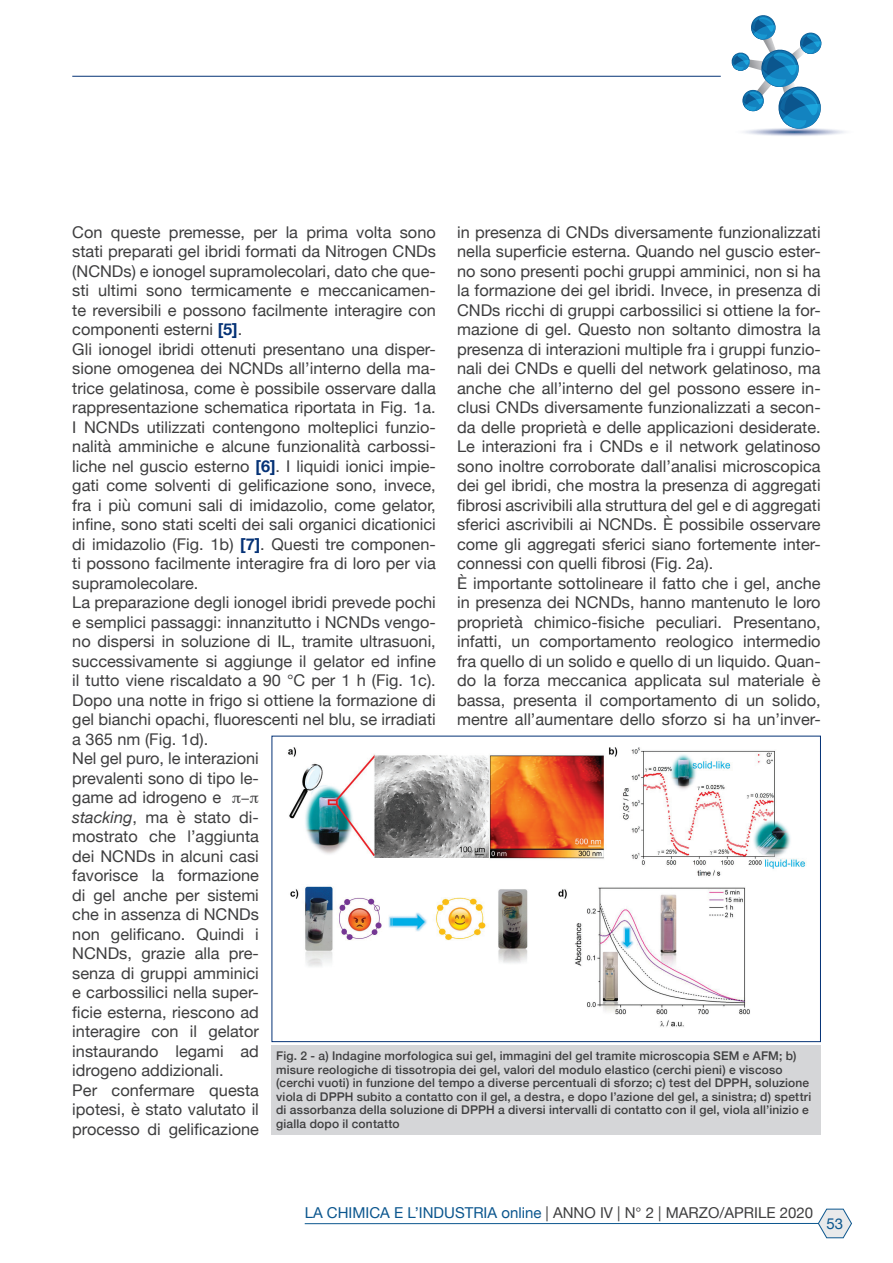
<style>
.page{position:relative;width:893px;height:1263px;background:#fff}
.page>*{position:absolute;margin:0;border:0;box-sizing:border-box;transform-origin:0 0}
.t1{font:16.2px/19.5px "Helvetica Neue";color:#3e3e3f;text-align:justify}
.t2{font:15px "Helvetica Neue";color:#3e3e3f}
.t3{font:15px "Helvetica Neue";color:#0b568e}
.Dida{font:500 12px/13.5px "Helvetica Neue";letter-spacing:.015em;color:#3e3e3f}
.s1{font-weight:700;color:#053276}
.s2{font-style:italic}
.s3{color:#0b568e}
</style>
<div class="page">
<hr style="left:72px;top:76px;width:649px;height:1px;background:#053276">
<svg style="left:731px;top:15px;width:114px;height:121px"></svg>
<svg style="left:818px;top:1209px;width:34px;height:29px"></svg>
<hr style="left:305px;top:1223px;width:513px;height:1px;background:#0b568e">
<img style="left:288px;top:747px;width:518px;height:280px">
<div style="left:272px;top:736px;width:549px;height:306px;border:1px solid #053276"></div>
<div style="left:272px;top:1045px;width:549px;height:89px;background:#d5d6d8"></div>
<p class="t1" style="left:72px;top:223px;width:365px">Con queste premesse, per la prima volta sono stati preparati gel ibridi formati da Nitrogen CNDs (NCNDs) e ionogel supramolecolari, dato che que&shy;sti ultimi sono termicamente e meccanicamen&shy;te reversibili e possono facilmente interagire con componenti esterni <span class="s1">[5]</span>.</p>
<p class="t1" style="left:72px;top:340px;width:365px">Gli ionogel ibridi ottenuti presentano una disper&shy;sione omogenea dei NCNDs all’interno della ma&shy;trice gelatinosa, come è possibile osservare dalla rappresentazione schematica riportata in Fig. 1a.<br>I NCNDs utilizzati contengono molteplici funzio&shy;nalità amminiche e alcune funzionalità carbossi&shy;liche nel guscio esterno <span class="s1">[6]</span>. I liquidi ionici impie&shy;gati come solventi di gelificazione sono, invece, fra i più comuni sali di imidazolio, come gelator, infine, sono stati scelti dei sali organici dicationici di imidazolio (Fig. 1b) <span class="s1">[7]</span>. Questi tre componen&shy;ti possono facilmente interagire fra di loro per via supramolecolare.</p>
<p class="t1" style="left:72px;top:594px;width:365px">La preparazione degli ionogel ibridi prevede pochi e semplici passaggi: innanzitutto i NCNDs vengo&shy;no dispersi in soluzione di IL, tramite ultrasuoni, successivamente si aggiunge il gelator ed infine il tutto viene riscaldato a 90 °C per 1 h (Fig. 1c).<br>Dopo una notte in frigo si ottiene la formazione di gel bianchi opachi, fluorescenti nel blu, se irradiati a 365 nm (Fig. 1d).</p>
<p class="t1" style="left:72px;top:750px;width:188px;text-align:left">Nel gel puro, le interazioni prevalenti sono di tipo le&shy;game ad idrogeno e <span class="s2">stacking</span>, ma è stato di&shy;mostrato che l’aggiunta dei NCNDs in alcuni casi favorisce la formazione di gel anche per sistemi che in assenza di NCNDs non gelificano. Quindi i<br>NCNDs, grazie alla pre&shy;senza di gruppi amminici e carbossilici nella super&shy;ficie esterna, riescono ad interagire con il gelator instaurando legami ad idrogeno addizionali.</p>
<p class="t1" style="left:72px;top:1081px;width:188px">Per confermare questa ipotesi, è stato valutato il processo di gelificazione</p>
<p class="t1" style="left:457px;top:223px;width:365px">in presenza di CNDs diversamente funzionalizzati nella superficie esterna. Quando nel guscio ester&shy;no sono presenti pochi gruppi amminici, non si ha la formazione dei gel ibridi. Invece, in presenza di CNDs ricchi di gruppi carbossilici si ottiene la for&shy;mazione di gel. Questo non soltanto dimostra la presenza di interazioni multiple fra i gruppi funzio&shy;nali dei CNDs e quelli del network gelatinoso, ma anche che all’interno del gel possono essere in&shy;clusi CNDs diversamente funzionalizzati a secon&shy;da delle proprietà e delle applicazioni desiderate.<br>Le interazioni fra i CNDs e il network gelatinoso sono inoltre corroborate dall’analisi microscopica dei gel ibridi, che mostra la presenza di aggregati fibrosi ascrivibili alla struttura del gel e di aggregati sferici ascrivibili ai NCNDs. È possibile osservare come gli aggregati sferici siano fortemente inter&shy;connessi con quelli fibrosi (Fig. 2a).</p>
<p class="t1" style="left:457px;top:574px;width:365px">È importante sottolineare il fatto che i gel, anche in presenza dei NCNDs, hanno mantenuto le loro proprietà chimico-fisiche peculiari. Presentano, infatti, un comportamento reologico intermedio fra quello di un solido e quello di un liquido. Quan&shy;do la forza meccanica applicata sul materiale è bassa, presenta il comportamento di un solido, mentre all’aumentare dello sforzo si ha un’inver-</p>
<p class="Dida" style="left:276px;top:1048px;width:537px">Fig. 2 - a) Indagine morfologica sui gel, immagini del gel tramite microscopia SEM e AFM; b) misure reologiche di tissotropia dei gel, valori del modulo elastico (cerchi pieni) e viscoso (cerchi vuoti) in funzione del tempo a diverse percentuali di sforzo; c) test del DPPH, soluzione viola di DPPH subito a contatto con il gel, a destra, e dopo l’azione del gel, a sinistra; d) spettri di assorbanza della soluzione di DPPH a diversi intervalli di contatto con il gel, viola all’inizio e gialla dopo il contatto</p>
<p class="t2" style="left:305px;top:1202px;width:510px"><span class="s3">LA CHIMICA E L’INDUSTRIA online</span> | ANNO IV | N° 2 | MARZO/APRILE 2020</p>
<p class="t3" style="left:826px;top:1212px;width:18px">53</p>
</div>
